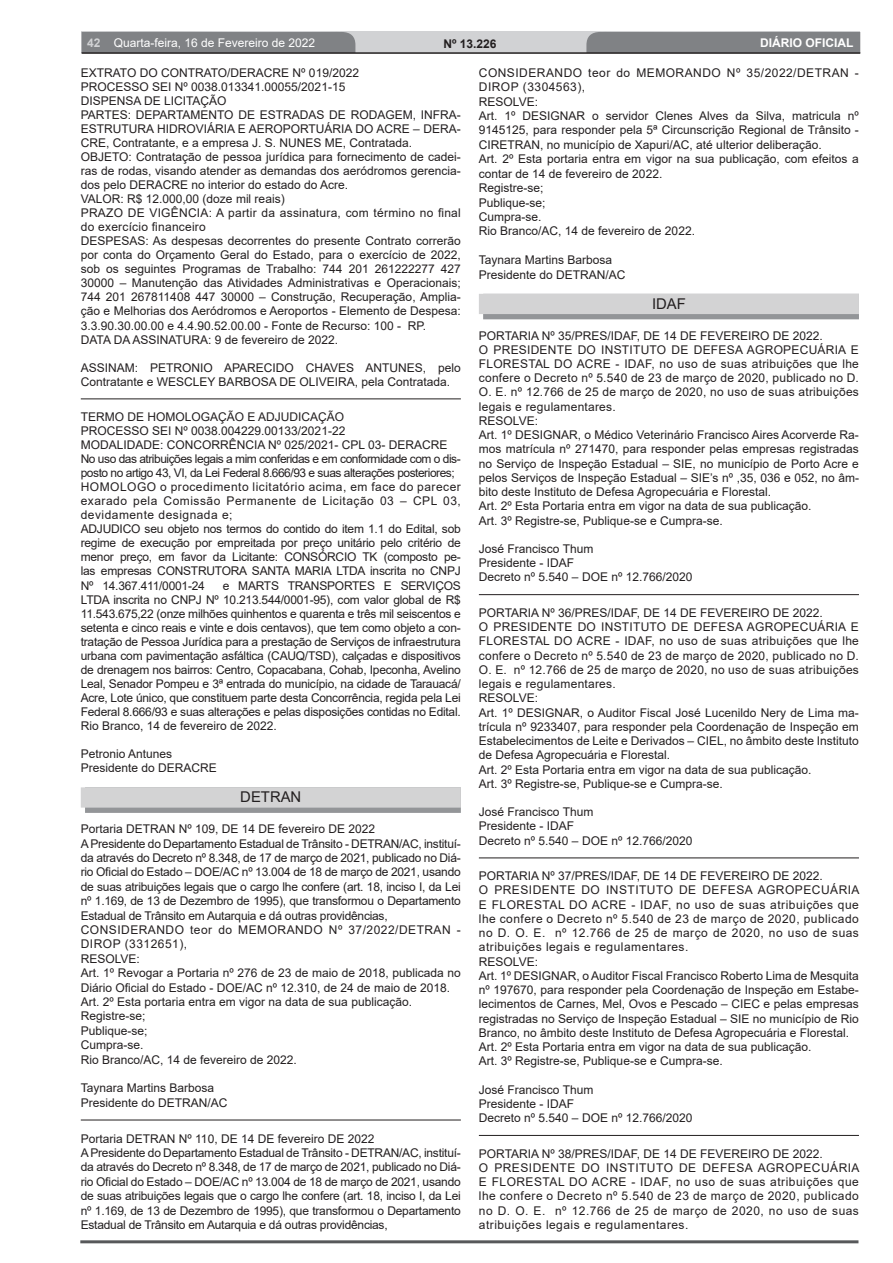
<style>
.page{position:relative;width:893px;height:1263px;background:#fff}
.page>*{position:absolute;margin:0;border:0;box-sizing:border-box;transform-origin:0 0}
.t1{font:14.85px "Arial";color:#231f20}
.t2{font:12px/14.2px "Arial";color:#231f20}
.t3{font:12px/14.1px "Arial";letter-spacing:-.02em;color:#231f20}
.t4{font:12px/14.2px "Arial";letter-spacing:.04em;color:#231f20}
.t5{font:12px "Arial";color:#fff}
.t6{font:700 12px "Arial";color:#fff}
.t7{font:700 12px "Arial";color:#231f20}
.s1{font-weight:700;color:#d1d2d4}
</style>
<div class="page">
<div style="left:82px;top:31px;width:778px;height:21px;background:#d1d2d4"></div>
<svg style="left:82px;top:32px;width:778px;height:20px"></svg>
<hr style="left:82px;top:52px;width:778px;height:2px;background:#231f20">
<hr style="left:80px;top:1240px;width:778px;height:3px;background:#57585a">
<hr style="left:81px;top:398px;width:380px;height:1px;background:#231f20">
<div style="left:85px;top:787px;width:376px;height:26px;background:#939598"></div>
<div style="left:81px;top:787px;width:380px;height:21px;background:#d3d3d4"></div>
<hr style="left:81px;top:1119px;width:380px;height:1px;background:#231f20">
<div style="left:483px;top:294px;width:376px;height:25px;background:#939598"></div>
<div style="left:479px;top:294px;width:380px;height:20px;background:#d3d3d4"></div>
<hr style="left:479px;top:594px;width:380px;height:1px;background:#231f20">
<hr style="left:479px;top:857px;width:380px;height:1px;background:#231f20">
<hr style="left:479px;top:1135px;width:380px;height:1px;background:#231f20">
<p class="t5" style="left:87px;top:35px;width:230px"><span class="s1">42</span> Quarta-feira, 16 de Fevereiro de 2022</p>
<p class="t7" style="left:443px;top:35px;width:55px">Nº 13.226</p>
<p class="t6" style="left:760px;top:35px;width:100px">DIÁRIO OFICIAL<sup>42</sup></p>
<p class="t2" style="left:81px;top:65px;width:382px">EXTRATO DO CONTRATO/DERACRE Nº 019/2022<br>PROCESSO SEI Nº 0038.013341.00055/2021-15<br>DISPENSA DE LICITAÇÃO<br>PARTES: DEPARTAMENTO DE ESTRADAS DE RODAGEM, INFRA-ESTRUTURA HIDROVIÁRIA E AEROPORTUÁRIA DO ACRE – DERA-CRE, Contratante, e a empresa J. S. NUNES ME, Contratada.<br>OBJETO: Contratação de pessoa jurídica para fornecimento de cadei&shy;ras de rodas, visando atender as demandas dos aeródromos gerencia&shy;dos pelo DERACRE no interior do estado do Acre.<br>VALOR: R$ 12.000,00 (doze mil reais)<br>PRAZO DE VIGÊNCIA: A partir da assinatura, com término no final do exercício financeiro<br>DESPESAS: As despesas decorrentes do presente Contrato correrão por conta do Orçamento Geral do Estado, para o exercício de 2022, sob os seguintes Programas de Trabalho: 744 201 261222277 427<br>30000 – Manutenção das Atividades Administrativas e Operacionais; 744 201 267811408 447 30000 – Construção, Recuperação, Amplia&shy;ção e Melhorias dos Aeródromos e Aeroportos - Elemento de Despesa:<br>3.3.90.30.00.00 e 4.4.90.52.00.00 - Fonte de Recurso: 100 - RP.<br>DATA DA ASSINATURA: 9 de fevereiro de 2022.</p>
<p class="t2" style="left:81px;top:360px;width:382px">ASSINAM: PETRONIO APARECIDO CHAVES ANTUNES, pelo<br>Contratante e WESCLEY BARBOSA DE OLIVEIRA, pela Contratada.</p>
<p class="t3" style="left:81px;top:410px;width:382px">TERMO DE HOMOLOGAÇÃO E ADJUDICAÇÃO<br>PROCESSO SEI Nº 0038. 004229. 00133/2021-22<br>MODALIDADE: CONCORRÊNCIA Nº 025/2021- CPL 03- DERACRE No uso das atribuições legais a mim conferidas e em conformidade com o dis&shy;posto no artigo 43, VI, da Lei Federal 8. 666/93 e suas alterações posteriores; HOMOLOGO o procedimento licitatório acima, em face do parecer exarado pela Comissão Permanente de Licitação 03 – CPL 03, devidamente designada e;<br>ADJUDICO seu objeto nos termos do contido do item 1. 1 do Edital, sob regime de execução por empreitada por preço unitário pelo critério de menor preço, em favor da Licitante: CONSÓRCIO TK (composto pe&shy;las empresas CONSTRUTORA SANTA MARIA LTDA inscrita no CNPJ Nº 14.367.411/0001-24</p>
<p class="t2" style="left:479px;top:65px;width:382px">CONSIDERANDO teor do MEMORANDO Nº 35/2022/DETRAN - DIROP (3304563),<br>RESOLVE:<br>Art. 1º DESIGNAR o servidor Clenes Alves da Silva, matricula nº 9145125, para responder pela 5ª Circunscrição Regional de Trânsito - CIRETRAN, no município de Xapuri/AC, até ulterior deliberação.<br>Art. 2º Esta portaria entra em vigor na sua publicação, com efeitos a contar de 14 de fevereiro de 2022.<br>Registre-se;<br>Publique-se;<br>Cumpra-se.<br>Rio Branco/AC, 14 de fevereiro de 2022.</p>
<p class="t2" style="left:479px;top:253px;width:148px">Taynara Martins Barbosa<br>Presidente do DETRAN/AC</p>
<p class="t1" style="left:652px;top:293px;width:35px">IDAF</p>
<p class="t2" style="left:479px;top:328px;width:382px">PORTARIA Nº 35/PRES/IDAF, DE 14 DE FEVEREIRO DE 2022.<br>O PRESIDENTE DO INSTITUTO DE DEFESA AGROPECUÁRIA E FLORESTAL DO ACRE - IDAF, no uso de suas atribuições que lhe confere o Decreto nº 5. 540 de 23 de março de 2020, publicado no D.<br>O. E. nº 12. 766 de 25 de março de 2020, no uso de suas atribuições legais e regulamentares.<br>RESOLVE:<br>Art. 1º DESIGNAR, o Médico Veterinário Francisco Aires Acorverde Ra&shy;mos matrícula nº 271470, para responder pelas empresas registradas no Serviço de Inspeção Estadual – SIE, no município de Porto Acre e pelos Serviços de Inspeção Estadual – SIE’s nº ,35, 036 e 052, no âm&shy;bito deste Instituto de Defesa Agropecuária e Florestal.<br>Art. 2º Esta Portaria entra em vigor na data de sua publicação.<br>Art. 3º Registre-se, Publique-se e Cumpra-se.</p>
<p class="t2" style="left:479px;top:542px;width:215px">José Francisco Thum<br>Presidente - IDAF<br>Decreto nº 5. 540 – DOE nº 12. 766/2020</p>
<p class="t2" style="left:479px;top:605px;width:382px">PORTARIA Nº 36/PRES/IDAF, DE 14 DE FEVEREIRO DE 2022.<br>O PRESIDENTE DO INSTITUTO DE DEFESA AGROPECUÁRIA E FLORESTAL DO ACRE - IDAF, no uso de suas atribuições que lhe confere o Decreto nº 5. 540 de 23 de março de 2020, publicado no D.<br>O. E. nº 12. 766 de 25 de março de 2020, no uso de suas atribuições legais e regulamentares.<br>RESOLVE:<br>Art. 1º DESIGNAR, o Auditor Fiscal José Lucenildo Nery de Lima ma&shy;trícula nº 9233407, para responder pela Coordenação de Inspeção em Estabelecimentos de Leite e Derivados – CIEL, no âmbito deste Instituto de Defesa Agropecuária e Florestal.<br>Art. 2º Esta Portaria entra em vigor na data de sua publicação.<br>Art. 3º Registre-se, Publique-se e Cumpra-se.</p>
<p class="t2" style="left:479px;top:805px;width:215px">José Francisco Thum<br>Presidente - IDAF<br>Decreto nº 5. 540 – DOE nº 12. 766/2020</p>
<p class="t2" style="left:479px;top:869px;width:382px">PORTARIA Nº 37/PRES/IDAF, DE 14 DE FEVEREIRO DE 2022.<br>O PRESIDENTE DO INSTITUTO DE DEFESA AGROPECUÁRIA E FLORESTAL DO ACRE - IDAF, no uso de suas atribuições que lhe confere o Decreto nº 5. 540 de 23 de março de 2020, publicado no D. O. E. nº 12. 766 de 25 de março de 2020, no uso de suas atribuições legais e regulamentares.<br>RESOLVE:<br>Art. 1º DESIGNAR, o Auditor Fiscal Francisco Roberto Lima de Mesquita nº 197670, para responder pela Coordenação de Inspeção em Estabe&shy;lecimentos de Carnes, Mel, Ovos e Pescado – CIEC e pelas empresas registradas no Serviço de Inspeção Estadual – SIE no município de Rio Branco, no âmbito deste Instituto de Defesa Agropecuária e Florestal.<br>Art. 2º Esta Portaria entra em vigor na data de sua publicação.<br>Art. 3º Registre-se, Publique-se e Cumpra-se.</p>
<p class="t2" style="left:479px;top:1082px;width:215px">José Francisco Thum<br>Presidente - IDAF<br>Decreto nº 5. 540 – DOE nº 12. 766/2020</p>
<p class="t4" style="left:479px;top:1146px;width:382px">PORTARIA Nº 38/PRES/IDAF, DE 14 DE FEVEREIRO DE 2022.<br>O PRESIDENTE DO INSTITUTO DE DEFESA AGROPECUÁRIA E FLORESTAL DO ACRE - IDAF, no uso de suas atribuições que lhe confere o Decreto nº 5. 540 de 23 de março de 2020, publicado no D. O. E. nº 12. 766 de 25 de março de 2020, no uso de suas atribuições legais e regulamentares.</p>
<p class="t3" style="left:81px;top:578px;width:382px;text-indent:142px">e MARTS TRANSPORTES E SERVIÇOS LTDA inscrita no CNPJ Nº 10.213.544/0001-95), com valor global de R$ 11.543.675,22 (onze milhões quinhentos e quarenta e três mil seiscentos e setenta e cinco reais e vinte e dois centavos), que tem como objeto a con&shy;tratação de Pessoa Jurídica para a prestação de Serviços de infraestrutura urbana com pavimentação asfáltica (CAUQ/TSD), calçadas e dispositivos de drenagem nos bairros: Centro, Copacabana, Cohab, Ipeconha, Avelino Leal, Senador Pompeu e 3ª entrada do município, na cidade de Tarauacá/ Acre, Lote único, que constituem parte desta Concorrência, regida pela Lei Federal 8. 666/93 e suas alterações e pelas disposições contidas no Edital.<br>Rio Branco, 14 de fevereiro de 2022.</p>
<p class="t2" style="left:81px;top:747px;width:138px">Petronio Antunes<br>Presidente do DERACRE</p>
<p class="t1" style="left:240px;top:787px;width:63px">DETRAN</p>
<p class="t3" style="left:81px;top:822px;width:382px">Portaria DETRAN Nº 109, DE 14 DE fevereiro DE 2022<br>A Presidente do Departamento Estadual de Trânsito - DETRAN/AC, instituí&shy;da através do Decreto nº 8.348, de 17 de março de 2021, publicado no Diá&shy;rio Oficial do Estado – DOE/AC nº 13.004 de 18 de março de 2021, usando de suas atribuições legais que o cargo lhe confere (art. 18, inciso I, da Lei nº 1.169, de 13 de Dezembro de 1995), que transformou o Departamento Estadual de Trânsito em Autarquia e dá outras providências, CONSIDERANDO teor do MEMORANDO Nº 37/2022/DETRAN - DIROP (3312651),<br>RESOLVE:<br>Art. 1º Revogar a Portaria nº 276 de 23 de maio de 2018, publicada no Diário Oficial do Estado - DOE/AC nº 12.310, de 24 de maio de 2018.<br>Art. 2º Esta portaria entra em vigor na data de sua publicação.<br>Registre-se;<br>Publique-se;<br>Cumpra-se.<br>Rio Branco/AC, 14 de fevereiro de 2022.</p>
<p class="t2" style="left:81px;top:1081px;width:148px">Taynara Martins Barbosa<br>Presidente do DETRAN/AC</p>
<p class="t3" style="left:81px;top:1131px;width:382px">Portaria DETRAN Nº 110, DE 14 DE fevereiro DE 2022<br>A Presidente do Departamento Estadual de Trânsito - DETRAN/AC, instituí&shy;da através do Decreto nº 8.348, de 17 de março de 2021, publicado no Diá&shy;rio Oficial do Estado – DOE/AC nº 13.004 de 18 de março de 2021, usando de suas atribuições legais que o cargo lhe confere (art. 18, inciso I, da Lei nº 1.169, de 13 de Dezembro de 1995), que transformou o Departamento Estadual de Trânsito em Autarquia e dá outras providências,</p>
</div>
